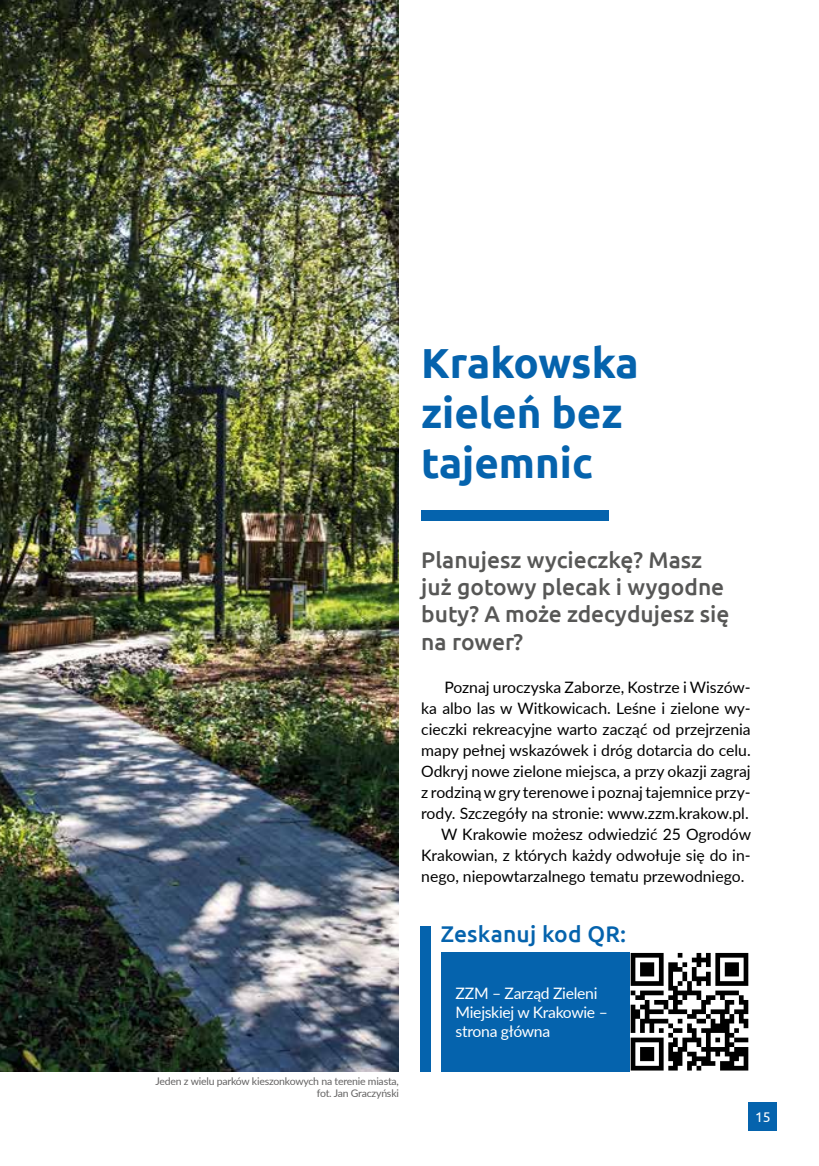
<style>
.page{position:relative;width:819px;height:1166px;background:#fff}
.page>*{position:absolute;margin:0;border:0;box-sizing:border-box;transform-origin:0 0}
.t1{font:700 42px/50.4px "Ubuntu";color:#0563ad}
.t2{font:500 22.75px/27.3px "Ubuntu";color:#575756}
.t3{font:500 22.75px "Ubuntu";letter-spacing:.01em;color:#0563ad}
.t4{font:15.75px "Lato";color:#000}
.t5{font:15.75px/18.9px "Lato";letter-spacing:-.02em;color:#fff}
.t6{font:14px "Ubuntu";color:#fff}
.t7{font:10.5px/12.6px "Lato";letter-spacing:-.02em;color:#646363;text-align:right}
</style>
<div class="page">
<svg style="left:630px;top:953px;width:118px;height:117px"></svg>
<div style="left:441px;top:952px;width:188px;height:119px;background:#0563ad"></div>
<div style="left:420px;top:926px;width:10px;height:145px;background:#0563ad"></div>
<div style="left:421px;top:510px;width:188px;height:10px;background:#0563ad"></div>
<img style="left:0;top:0;width:399px;height:1071px">
<div style="left:748px;top:1102px;width:29px;height:29px;background:#0563ad"></div>
<h1 class="t1" style="left:421px;top:337px;width:219px">Krakowska zieleń bez tajemnic</h1>
<p class="t7" style="left:155px;top:1074px;width:245px">Jeden z wielu parków kieszonkowych na terenie miasta, fot. Jan Graczyński</p>
<h2 class="t2" style="left:421px;top:545px;width:310px">Planujesz wycieczkę? Masz już gotowy plecak i wygodne buty? A może zdecydujesz się na rower?</h2>
<p class="t4" style="left:444px;top:676px;width:308px">Poznaj uroczyska Zaborze, Kostrze i Wiszów-</p>
<p class="t4" style="left:421px;top:697px;width:331px">ka albo las w Witkowicach. Leśne i zielone wy-</p>
<p class="t4" style="left:421px;top:718px;width:331px">cieczki rekreacyjne warto zacząć od przejrzenia</p>
<p class="t4" style="left:421px;top:739px;width:331px">mapy pełnej wskazówek i dróg dotarcia do celu.</p>
<p class="t4" style="left:421px;top:760px;width:331px">Odkryj nowe zielone miejsca, a przy okazji zagraj</p>
<p class="t4" style="left:421px;top:781px;width:331px">z rodziną wgry terenowe i poznaj tajemnice przy-</p>
<p class="t4" style="left:421px;top:802px;width:329px">rody. Szczegóły na stronie: www.zzm.krakow.pl.</p>
<p class="t4" style="left:441px;top:823px;width:311px">W Krakowie możesz odwiedzić 25 Ogrodów</p>
<p class="t4" style="left:421px;top:844px;width:331px">Krakowian, z których każdy odwołuje się do in-</p>
<p class="t4" style="left:421px;top:865px;width:325px">nego, niepowtarzalnego tematu przewodniego.</p>
<h2 class="t3" style="left:441px;top:919px;width:187px">Zeskanuj kod QR:</h2>
<p class="t5" style="left:455px;top:983px;width:154px">ZZM – Zarząd Zieleni<br>Miejskiej w Krakowie – strona główna</p>
<p class="t6" style="left:755px;top:1108px;width:17px">15</p>
</div>
